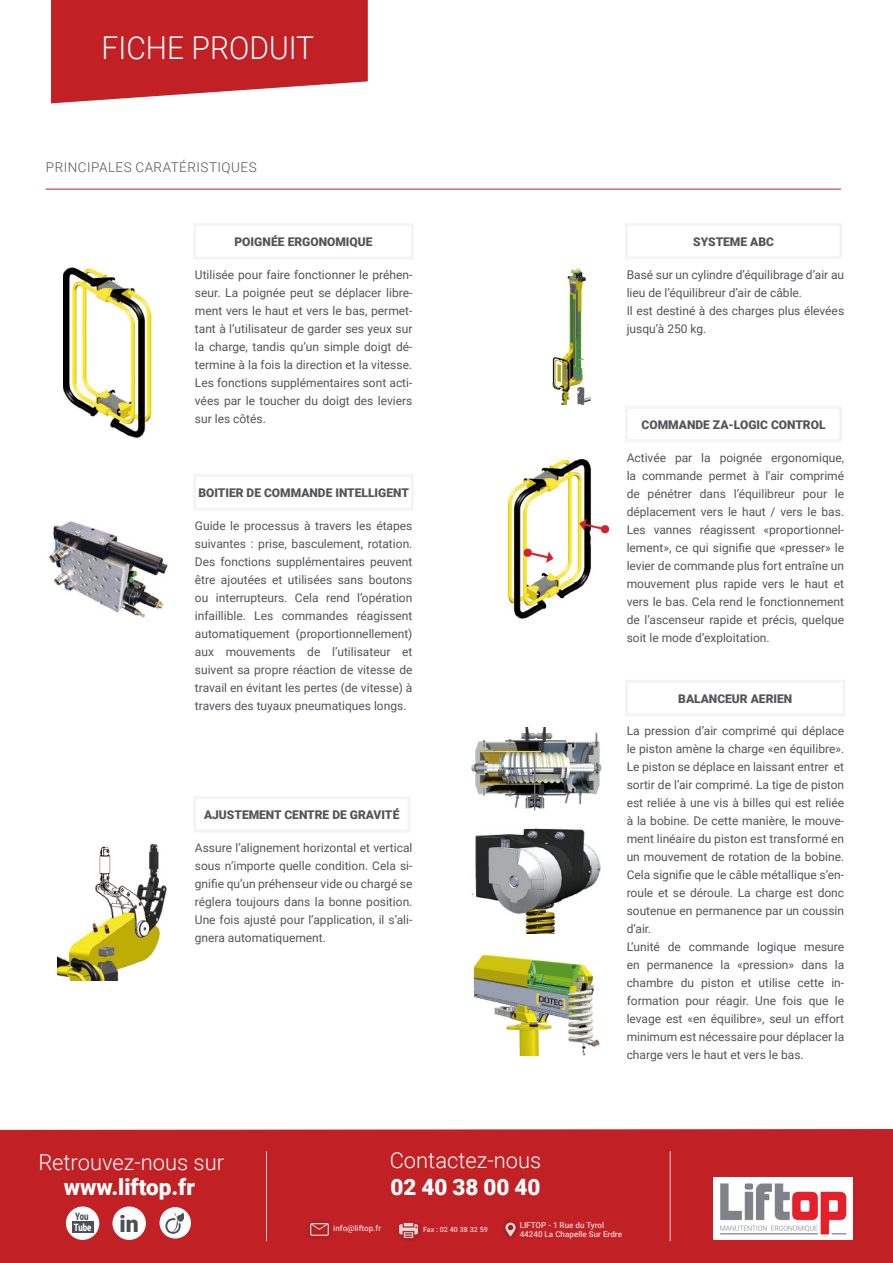
<style>
.page{position:relative;width:893px;height:1263px;background:#fff}
.page>*{position:absolute;margin:0;border:0;box-sizing:border-box;transform-origin:0 0}
.t1{font:45px "Bebas Neue";letter-spacing:.075em;color:#fff}
.t2{font:300 31.5px "Roboto";color:#fff;scale:.95 1}
.t3{font:900 23.1px "Roboto";color:#4b4f54}
.t4{font:900 22.5px "Roboto";color:#fff}
.t5{font:300 21.9px "Roboto";color:#fff}
.Titres_options{font:300 13.5px "Roboto";letter-spacing:.035em;color:#535459}
.texte{font:12px/18px "Roboto";color:#535459;text-align:justify}
.Texte_liste{font:900 12px "Roboto";color:#535459}
.t6{font:900 10.2px "Roboto";color:#fff;scale:.76 1}
.t7{font:900 10.2px "Roboto";color:#4b4f54;scale:.76 1}
.t8{font:500 8.1px/9.8px "Roboto";color:#fff}
.t9{font:500 7.2px "Roboto";color:#fff}
</style>
<div class="page">
<div style="left:0;top:1129px;width:893px;height:134px;background:#c12025"></div>
<svg style="left:51px;top:0;width:317px;height:103px;background:#c7373b"></svg>
<hr style="left:670px;top:1151px;width:1px;height:90px;background:#fff">
<hr style="left:266px;top:1151px;width:1px;height:90px;background:#fff">
<div style="left:399px;top:1223px;width:22px;height:19px;background:#231f20;opacity:.7"></div>
<img style="left:400px;top:1223px;width:17px;height:15px">
<div style="left:305px;top:1218px;width:28px;height:22px;background:#b71f24"></div>
<div style="left:310px;top:1223px;width:19px;height:13px;border:1px solid #fff"></div>
<svg style="left:310px;top:1223px;width:18px;height:7px"></svg>
<div style="left:501px;top:1218px;width:19px;height:22px;background:#231f20;opacity:.7"></div>
<svg style="left:505px;top:1222px;width:11px;height:15px"></svg>
<img style="left:714px;top:1177px;width:139px;height:63px">
<div style="left:66px;top:1206px;width:33px;height:34px;background:#fff;border-radius:50%"></div>
<div style="left:72px;top:1221px;width:22px;height:12px;background:#4b4f54"></div>
<div style="left:112px;top:1206px;width:34px;height:34px;background:#fff;border-radius:50%"></div>
<div style="left:160px;top:1207px;width:31px;height:31px;background:#fff;border-radius:50%"></div>
<svg style="left:165px;top:1212px;width:19px;height:22px"></svg>
<hr style="left:46px;top:189px;width:795px;height:1px;background:#c12025">
<div style="left:193px;top:223px;width:221px;height:37px;border:3px solid #f4f4f4"></div>
<div style="left:625px;top:223px;width:217px;height:36px;border:3px solid #f4f4f4"></div>
<div style="left:625px;top:406px;width:217px;height:36px;border:3px solid #f4f4f4"></div>
<div style="left:193px;top:796px;width:217px;height:36px;border:3px solid #f4f4f4"></div>
<div style="left:193px;top:474px;width:221px;height:36px;border:3px solid #f4f4f4"></div>
<div style="left:625px;top:680px;width:220px;height:36px;border:3px solid #f4f4f4"></div>
<img style="left:64px;top:267px;width:88px;height:171px">
<img style="left:508px;top:459px;width:101px;height:160px">
<img style="left:57px;top:843px;width:110px;height:137px">
<img style="left:49px;top:521px;width:119px;height:97px">
<img style="left:471px;top:728px;width:131px;height:82px">
<img style="left:471px;top:828px;width:130px;height:105px">
<img style="left:473px;top:954px;width:130px;height:101px">
<img style="left:553px;top:268px;width:38px;height:137px">
<h2 class="t2" style="left:102px;top:26px;width:225px">FICHE PRODUIT</h2>
<h1 class="t1" style="left:60px;top:31px;width:240px">FICHE PRODUIT</h1>
<p class="Titres_options" style="left:46px;top:157px;width:212px">PRINCIPALES CARATÉRISTIQUES</p>
<p class="Texte_liste" style="left:234px;top:233px;width:139px">POIGNÉE ERGONOMIQUE</p>
<p class="Texte_liste" style="left:693px;top:233px;width:82px">SYSTEME ABC</p>
<p class="texte" style="left:195px;top:265px;width:219px">Utilisée pour faire fonctionner le préhen&shy;seur. La poignée peut se déplacer libre&shy;ment vers le haut et vers le bas, permet&shy;tant à l’utilisateur de garder ses yeux sur la charge, tandis qu’un simple doigt dé&shy;termine à la fois la direction et la vitesse.</p>
<p class="texte" style="left:195px;top:373px;width:219px">Les fonctions supplémentaires sont acti&shy;vées par le toucher du doigt des leviers sur les côtés.</p>
<p class="Texte_liste" style="left:198px;top:484px;width:212px">BOITIER DE COMMANDE INTELLIGENT</p>
<p class="texte" style="left:195px;top:516px;width:219px">Guide le processus à travers les étapes suivantes : prise, basculement, rotation.<br>Des fonctions supplémentaires peuvent être ajoutées et utilisées sans boutons ou interrupteurs. Cela rend l’opération infaillible. Les commandes réagissent automatiquement (proportionnellement) aux mouvements de l’utilisateur et suivent sa propre réaction de vitesse de travail en évitant les pertes (de vitesse) à travers des tuyaux pneumatiques longs.</p>
<p class="Texte_liste" style="left:204px;top:806px;width:197px">AJUSTEMENT CENTRE DE GRAVITÉ</p>
<p class="texte" style="left:195px;top:838px;width:219px">Assure l’alignement horizontal et vertical sous n’importe quelle condition. Cela si&shy;gnifie qu’un préhenseur vide ou chargé se réglera toujours dans la bonne position.<br>Une fois ajusté pour l’application, il s’ali&shy;gnera automatiquement.</p>
<h3 class="t5" style="left:38px;top:1146px;width:187px">Retrouvez-nous sur</h3>
<h3 class="t5" style="left:390px;top:1144px;width:153px">Contactez-nous</h3>
<p class="texte" style="left:627px;top:265px;width:219px">Basé sur un cylindre d’équilibrage d’air au lieu de l’équilibreur d’air de câble.</p>
<p class="texte" style="left:627px;top:301px;width:219px">Il est destiné à des charges plus élevées jusqu’à 250 kg.</p>
<p class="Texte_liste" style="left:642px;top:416px;width:185px">COMMANDE ZA-LOGIC CONTROL</p>
<p class="texte" style="left:627px;top:448px;width:219px">Activée par la poignée ergonomique, la commande permet à l’air comprimé de pénétrer dans l’équilibreur pour le déplacement vers le haut / vers le bas.<br>Les vannes réagissent «proportionnel&shy;lement», ce qui signifie que «presser» le levier de commande plus fort entraîne un mouvement plus rapide vers le haut et vers le bas. Cela rend le fonctionnement de l’ascenseur rapide et précis, quelque soit le mode d’exploitation.</p>
<p class="Texte_liste" style="left:678px;top:690px;width:115px">BALANCEUR AERIEN</p>
<p class="texte" style="left:627px;top:722px;width:219px">La pression d’air comprimé qui déplace le piston amène la charge «en équilibre».<br>Le piston se déplace en laissant entrer et sortir de l’air comprimé. La tige de piston est reliée à une vis à billes qui est reliée à la bobine. De cette manière, le mouve&shy;ment linéaire du piston est transformé en un mouvement de rotation de la bobine.<br>Cela signifie que le câble métallique s’en&shy;roule et se déroule. La charge est donc soutenue en permanence par un coussin d’air.</p>
<p class="texte" style="left:627px;top:938px;width:219px">L’unité de commande logique mesure en permanence la «pression» dans la chambre du piston et utilise cette in&shy;formation pour réagir. Une fois que le levage est «en équilibre», seul un effort minimum est nécessaire pour déplacer la charge vers le haut et vers le bas.</p>
<h3 class="t4" style="left:64px;top:1171px;width:133px">www.liftop.fr</h3>
<h3 class="t4" style="left:391px;top:1171px;width:151px">02 40 38 00 40</h3>
<p class="t7" style="left:75px;top:1209px;width:19px">You</p>
<p class="t6" style="left:74px;top:1220px;width:25px">Tube</p>
<h3 class="t3" style="left:120px;top:1207px;width:21px">in</h3>
<p class="t8" style="left:333px;top:1223px;width:49px">info@liftop.fr</p>
<p class="t9" style="left:423px;top:1224px;width:66px">Fax : 02 40 38 32 59</p>
<p class="t8" style="left:520px;top:1219px;width:104px">LIFTOP - 1 Rue du Tyrol<br>44240 La Chapelle Sur Erdre</p>
</div>
